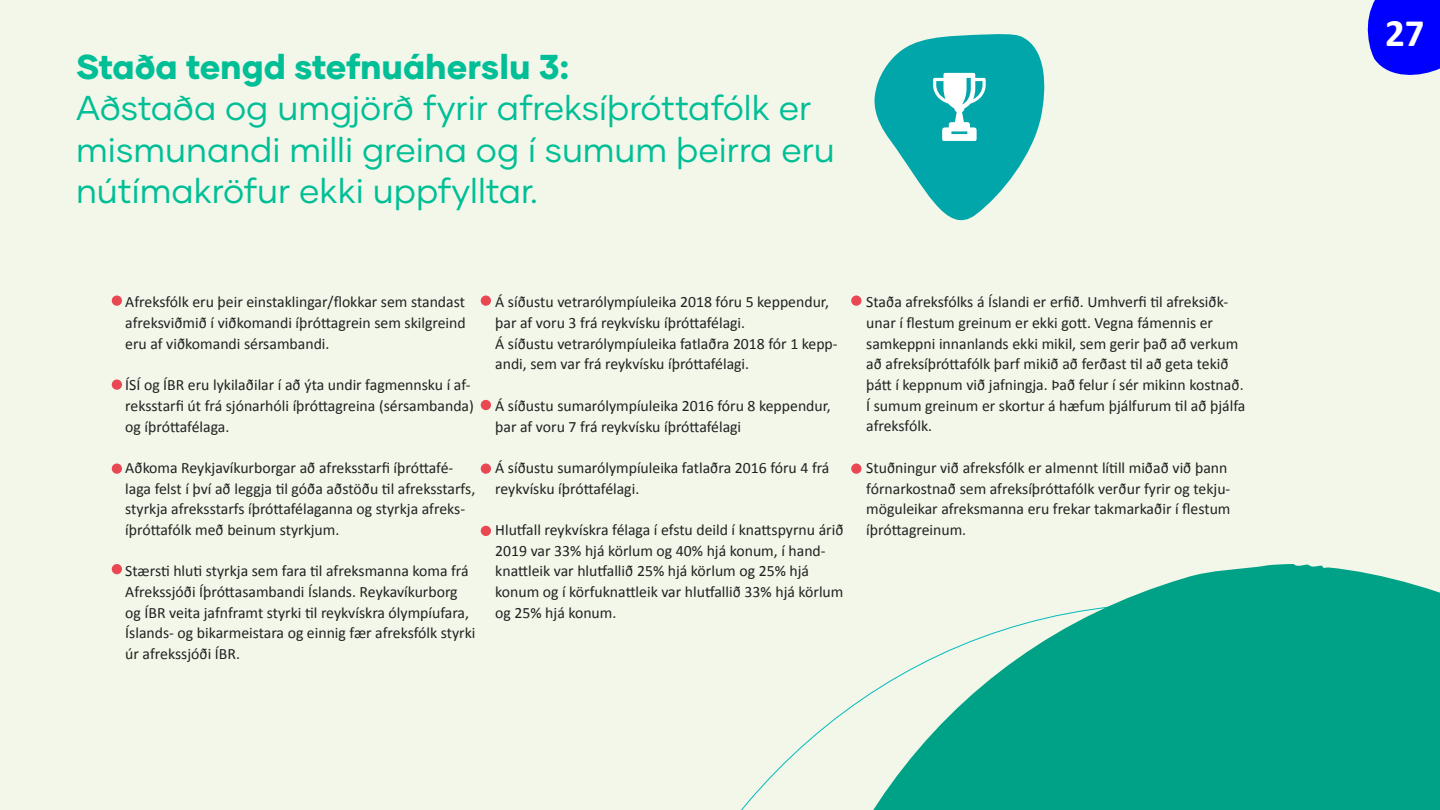
<style>
.page{position:relative;width:1440px;height:810px;background:#f2f7e9}
.page>*{position:absolute;margin:0;border:0;box-sizing:border-box;transform-origin:0 0}
.t1{font:700 39px "Calibri";color:#fff}
.t2{font:34.5px/41.4px "Gilmer";color:#00be96}
.t3{font:800 34.5px "Gilmer";color:#00be96}
.t4{font:15.75px/20.7px "Calibri";color:#212121}
</style>
<div class="page">
<svg style="left:1367px;top:0;width:73px;height:75px;background:#1717fc"></svg>
<svg style="left:770px;top:564px;width:670px;height:246px;fill:#00a287"></svg>
<svg style="left:874px;top:34px;width:171px;height:187px"></svg>
<div style="left:112px;top:295px;width:10px;height:11px;background:#e94852;border-radius:50%"></div>
<div style="left:481px;top:295px;width:10px;height:11px;background:#e94852;border-radius:50%"></div>
<div style="left:851px;top:295px;width:10px;height:11px;background:#e94852;border-radius:50%"></div>
<div style="left:851px;top:463px;width:10px;height:11px;background:#e94852;border-radius:50%"></div>
<div style="left:481px;top:400px;width:10px;height:10px;background:#e94852;border-radius:50%"></div>
<div style="left:481px;top:463px;width:10px;height:11px;background:#e94852;border-radius:50%"></div>
<div style="left:481px;top:526px;width:10px;height:10px;background:#e94852;border-radius:50%"></div>
<div style="left:112px;top:379px;width:10px;height:11px;background:#e94852;border-radius:50%"></div>
<div style="left:112px;top:463px;width:10px;height:11px;background:#e94852;border-radius:50%"></div>
<div style="left:112px;top:564px;width:10px;height:10px;background:#e94852;border-radius:50%"></div>
<h2 class="t3" style="left:76px;top:45px;width:495px">Staða tengd stefnuáherslu 3:</h2>
<h2 class="t2" style="left:76px;top:87px;width:760px">Aðstaða og umgjörð fyrir afreksíþróttafólk er mismunandi milli greina og í sumum þeirra eru nútímakröfur ekki uppfylltar.</h2>
<p class="t4" style="left:125px;top:291px;width:342px;text-align:justify">Afreksfólk eru þeir einstaklingar/flokkar sem standast afreksviðmið í viðkomandi íþróttagrein sem skilgreind eru af viðkomandi sérsambandi.</p>
<p class="t4" style="left:125px;top:374px;width:350px">ÍSÍ og ÍBR eru lykilaðilar í að ýta undir fagmennsku í af&shy;reksstarfi út frá sjónarhóli íþróttagreina (sérsambanda) og íþróttafélaga.</p>
<p class="t4" style="left:125px;top:457px;width:351px">Aðkoma Reykjavíkurborgar að afreksstarfi íþróttafé&shy;laga felst í því að leggja til góða aðstöðu til afreksstarfs, styrkja afreksstarfs íþróttafélaganna og styrkja afreks&shy;íþróttafólk með beinum styrkjum.</p>
<p class="t4" style="left:125px;top:560px;width:352px">Stærsti hluti styrkja sem fara til afreksmanna koma frá Afrekssjóði Íþróttasambandi Íslands. Reykavíkurborg og ÍBR veita jafnframt styrki til reykvískra ólympíufara, Íslands- og bikarmeistara og einnig fær afreksfólk styrki úr afrekssjóði ÍBR.</p>
<p class="t4" style="left:495px;top:291px;width:344px">Á síðustu vetrarólympíuleika 2018 fóru 5 keppendur, þar af voru 3 frá reykvísku íþróttafélagi.<br>Á síðustu vetrarólympíuleika fatlaðra 2018 fór 1 kepp&shy;andi, sem var frá reykvísku íþróttafélagi.</p>
<p class="t4" style="left:495px;top:394px;width:337px">Á síðustu sumarólympíuleika 2016 fóru 8 keppendur, þar af voru 7 frá reykvísku íþróttafélagi</p>
<p class="t4" style="left:495px;top:457px;width:336px">Á síðustu sumarólympíuleika fatlaðra 2016 fóru 4 frá reykvísku íþróttafélagi.</p>
<p class="t4" style="left:495px;top:519px;width:350px">Hlutfall reykvískra félaga í efstu deild í knattspyrnu árið 2019 var 33% hjá körlum og 40% hjá konum, í hand&shy;knattleik var hlutfallið 25% hjá körlum og 25% hjá konum og í körfuknattleik var hlutfallið 33% hjá körlum og 25% hjá konum.</p>
<p class="t4" style="left:866px;top:291px;width:381px">Staða afreksfólks á Íslandi er erfið. Umhverfi til afreksiðk&shy;unar í flestum greinum er ekki gott. Vegna fámennis er samkeppni innanlands ekki mikil, sem gerir það að verkum að afreksíþróttafólk þarf mikið að ferðast til að geta tekið þátt í keppnum við jafningja. Það felur í sér mikinn kostnað.<br>Í sumum greinum er skortur á hæfum þjálfurum til að þjálfa afreksfólk.</p>
<p class="t4" style="left:866px;top:457px;width:366px">Stuðningur við afreksfólk er almennt lítill miðað við þann fórnarkostnað sem afreksíþróttafólk verður fyrir og tekju&shy;möguleikar afreksmanna eru frekar takmarkaðir í flestum íþróttagreinum.</p>
<h1 class="t1" style="left:1385px;top:9px;width:41px">27</h1>
</div>
